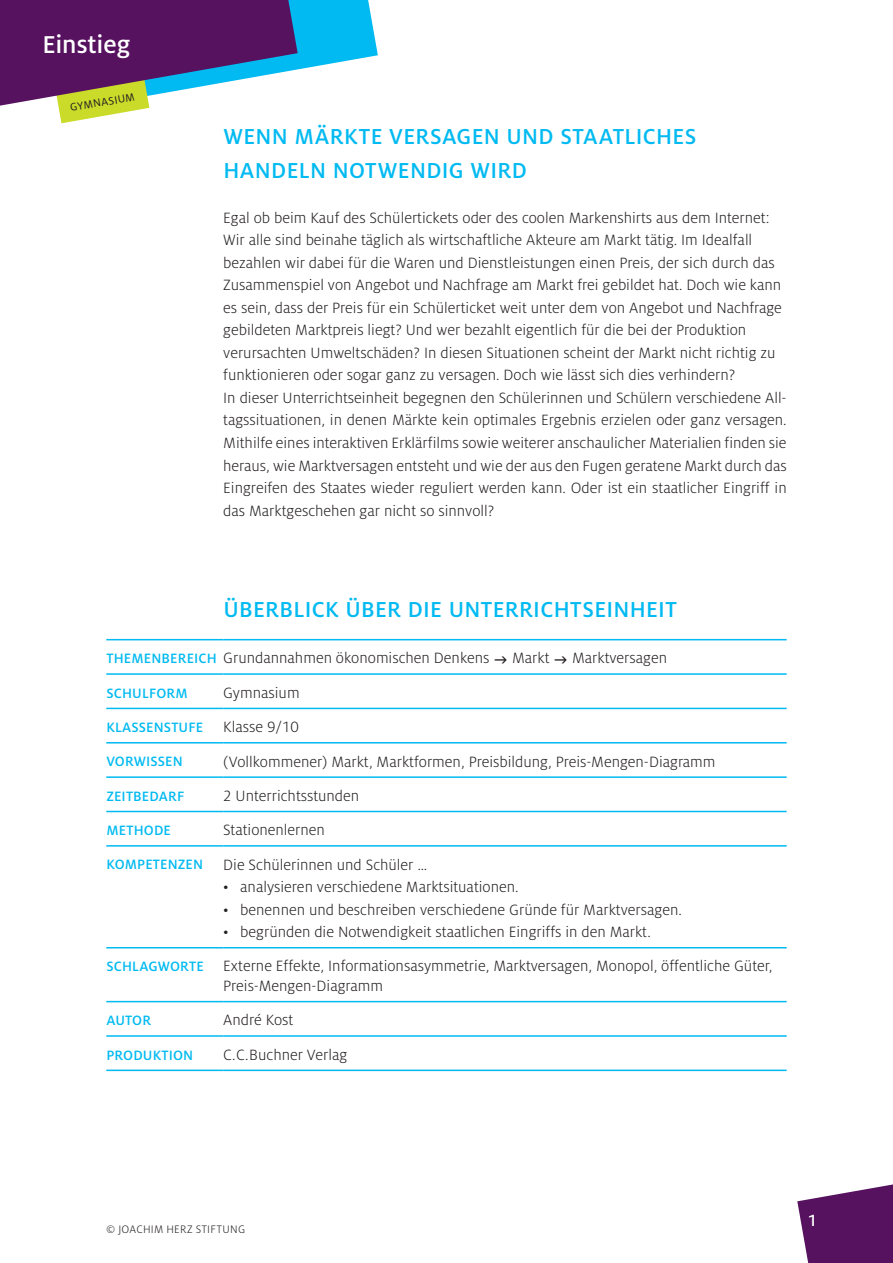
<style>
.page{position:relative;width:893px;height:1263px;background:#fff}
.page>*{position:absolute;margin:0;border:0;box-sizing:border-box;transform-origin:0 0}
.t1{font:500 27px "Milo OT";letter-spacing:-.005em;color:#fff}
.t2{font:500 24px/33.8px "Milo OT";letter-spacing:.015em;color:#00baf1}
.t3{font:500 18px "Milo OT";color:#fff}
.t4{font:300 16.5px/22.5px "Milo Pro";color:#231f20}
.t5{font:500 15px "Milo OT";letter-spacing:.01em;color:#00baf1}
.t6{font:300 12px "Milo Pro";letter-spacing:.025em;color:#231f20}
.t7{font:12px "Milo OT";color:#231f20}
.s1{font-family:"Milo OT";font-weight:500;font-size:15px;color:#00baf1}
.s2{font-family:"Milo Pro";font-weight:300;font-size:16.5px;color:#231f20}
</style>
<div class="page">
<svg style="left:797px;top:1184px;width:96px;height:79px"></svg>
<svg style="left:0;top:0;width:378px;height:123px"></svg>
<hr style="left:106px;top:639px;width:117px;height:1px;background:#00baf1">
<hr style="left:223px;top:639px;width:564px;height:1px;background:#00baf1">
<hr style="left:106px;top:673px;width:117px;height:2px;background:#00baf1">
<hr style="left:223px;top:673px;width:564px;height:2px;background:#00baf1">
<hr style="left:106px;top:708px;width:117px;height:1px;background:#00baf1">
<hr style="left:223px;top:708px;width:564px;height:1px;background:#00baf1">
<hr style="left:106px;top:742px;width:117px;height:1px;background:#00baf1">
<hr style="left:223px;top:742px;width:564px;height:1px;background:#00baf1">
<hr style="left:106px;top:776px;width:117px;height:2px;background:#00baf1">
<hr style="left:223px;top:776px;width:564px;height:2px;background:#00baf1">
<hr style="left:106px;top:811px;width:117px;height:1px;background:#00baf1">
<hr style="left:223px;top:811px;width:564px;height:1px;background:#00baf1">
<hr style="left:106px;top:845px;width:117px;height:2px;background:#00baf1">
<hr style="left:223px;top:845px;width:564px;height:2px;background:#00baf1">
<hr style="left:106px;top:947px;width:117px;height:1px;background:#00baf1">
<hr style="left:223px;top:947px;width:564px;height:1px;background:#00baf1">
<hr style="left:106px;top:1001px;width:117px;height:1px;background:#00baf1">
<hr style="left:223px;top:1001px;width:564px;height:1px;background:#00baf1">
<hr style="left:106px;top:1035px;width:117px;height:2px;background:#00baf1">
<hr style="left:223px;top:1035px;width:564px;height:2px;background:#00baf1">
<hr style="left:106px;top:1069px;width:117px;height:2px;background:#00baf1">
<hr style="left:223px;top:1069px;width:564px;height:2px;background:#00baf1">
<h1 class="t1" style="left:43px;top:30px;width:89px">EINSTIEG</h1>
<p class="t7" style="left:69px;top:101px;width:67px;rotate:-10deg">GYMNASIUM</p>
<h2 class="t2" style="left:223px;top:120px;width:475px">WENN MÄRKTE VERSAGEN UND STAATLICHES -HANDELN NOTWENDIG WIRD</h2>
<p class="t4" style="left:223px;top:207px;width:565px">Egal ob beim Kauf des Schülertickets oder des coolen Markenshirts aus dem Internet:<br>Wir alle sind beinahe täglich als wirtschaftliche Akteure am Markt tätig. Im Idealfall bezahlen wir dabei für die Waren und Dienstleistungen einen Preis, der sich durch das Zusammenspiel von Angebot und Nachfrage am Markt frei gebildet hat. Doch wie kann es sein, dass der Preis für ein Schülerticket weit unter dem von Angebot und Nachfrage gebildeten Marktpreis liegt? Und wer bezahlt eigentlich für die bei der Produktion verursachten Umweltschäden? In diesen Situationen scheint der Markt nicht richtig zu funktionieren oder sogar ganz zu versagen. Doch wie lässt sich dies verhindern?<br>In dieser Unterrichtseinheit begegnen den Schülerinnen und Schülern verschiedene All&shy;tagssituationen, in denen Märkte kein optimales Ergebnis erzielen oder ganz versagen.<br>Mithilfe eines interaktiven Erklärfilms sowie weiterer anschaulicher Materialien finden sie heraus, wie Marktversagen entsteht und wie der aus den Fugen geratene Markt durch das Eingreifen des Staates wieder reguliert werden kann. Oder ist ein staatlicher Eingriff in das Marktgeschehen gar nicht so sinnvoll?</p>
<h2 class="t2" style="left:223px;top:592px;width:455px">ÜBERBLICK Ü BER DIE U NTERRICHTSEINHEIT</h2>
<p class="t4" style="left:106px;top:647px;width:385px"><span class="s1">THEMENBEREICH</span> Grundannahmen ökonomischen Denkens</p>
<p class="t4" style="left:512px;top:647px;width:39px">Markt</p>
<p class="t4" style="left:572px;top:647px;width:97px">Marktversagen</p>
<p class="t5" style="left:106px;top:685px;width:81px">SCHULFORM</p>
<p class="t4" style="left:223px;top:681px;width:78px">Gymnasium</p>
<p class="t5" style="left:106px;top:719px;width:194px">KLASSENSTUFE <span class="s2">Klasse 9/10</span></p>
<p class="t5" style="left:106px;top:753px;width:78px">VORWISSEN</p>
<p class="t4" style="left:223px;top:750px;width:494px">(Vollkommener) Markt, Marktformen, Preisbildung, Preis-Mengen-Diagramm</p>
<p class="t5" style="left:106px;top:788px;width:79px">ZEITBEDARF</p>
<p class="t4" style="left:223px;top:784px;width:138px">2 Unterrichtsstunden</p>
<p class="t5" style="left:106px;top:822px;width:66px">METHODE</p>
<p class="t4" style="left:106px;top:813px;width:323px;line-height:34.3px;text-indent:117px">Stationenlernen<br><span class="s1">KOMPETENZEN</span> Die Schülerinnen und Schüler …</p>
<p class="t4" style="left:223px;top:876px;width:297px">• analysieren verschiedene Marktsituationen.</p>
<p class="t4" style="left:223px;top:898px;width:460px">• benennen und beschreiben verschiedene Gründe für Marktversagen.</p>
<p class="t4" style="left:106px;top:915px;width:668px;line-height:34.3px;text-align:center">• begründen die Notwendigkeit staatlichen Eingriffs in den Markt.<br><span class="s1">SCHLAGWORTE</span> Externe Effekte, Informationsasymmetrie, Marktversagen, Monopol, öffentliche Güter,</p>
<p class="t4" style="left:223px;top:975px;width:161px">Preis-Mengen-Diagramm</p>
<p class="t5" style="left:106px;top:1012px;width:46px">AUTOR</p>
<p class="t4" style="left:223px;top:1009px;width:72px">André Kost</p>
<p class="t5" style="left:106px;top:1046px;width:88px">PRODUKTION</p>
<p class="t4" style="left:223px;top:1043px;width:125px">C.C.Buchner Verlag</p>
<p class="t6" style="left:106px;top:1223px;width:140px">© Joachim H erz Stiftung</p>
<p class="t3" style="left:808px;top:1211px;width:11px">1</p>
</div>
